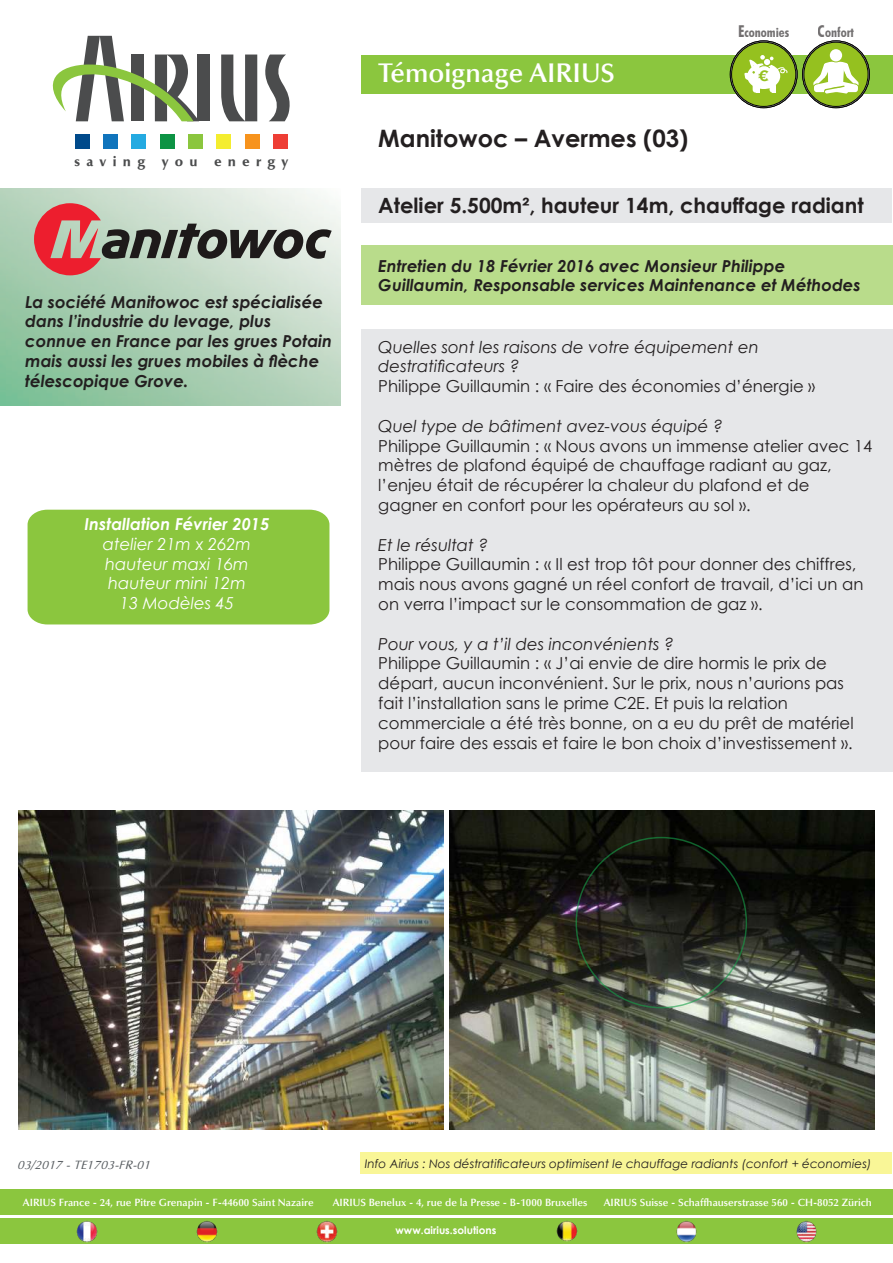
<style>
.page{position:relative;width:893px;height:1263px;background:#fff}
.page>*{position:absolute;margin:0;border:0;box-sizing:border-box;transform-origin:0 0}
.t1{font:600 27px "Optima LT Std";color:#fff}
.t2{font:700 24px "Century Gothic";color:#231f20}
.t3{font:700 21px "Century Gothic";color:#231f20}
.t4{font:16.5px/19.8px "Century Gothic";color:#231f20}
.t5{font:italic 700 16.5px/19.8px "Century Gothic";color:#231f20}
.t6{font:italic 16.5px/19.8px "Century Gothic";color:#231f20}
.t7{font:italic 16.5px/19.8px "Century Gothic";color:#fff;text-align:center}
.t8{font:italic 700 16.5px "Century Gothic";color:#fff}
.t9{font:700 15.6px "Copperplate Gothic";color:#95c11f}
.t10{font:700 condensed 13.5px "Futura BT";color:rgb(35 31 32/.8)}
.t11{font:700 13.5px "Optimale";color:#4b4c4d}
.t12{font:italic 12px "Century Gothic";color:#231f20}
.t13{font:italic 12px "Optima";letter-spacing:.02em;color:#565b5f}
.t14{font:600 10.5px "Optima LT Std";color:#fff}
.t15{font:700 10.5px "Century Gothic";color:#fff}
.s1{font-size:16.5px}
</style>
<div class="page">
<div style="left:0;top:1189px;width:893px;height:26px;background:#8bc63e"></div>
<div style="left:361px;top:55px;width:532px;height:39px;background:#8bc63e"></div>
<div style="left:198px;top:55px;width:12px;height:66px;background:#4b4c4d"></div>
<svg style="left:221px;top:55px;width:36px;height:66px"></svg>
<svg style="left:265px;top:55px;width:25px;height:66px"></svg>
<svg style="left:52px;top:36px;width:147px;height:85px"></svg>
<div style="left:75px;top:134px;width:14px;height:15px;background:#004a8b"></div>
<div style="left:103px;top:134px;width:15px;height:15px;background:#1074bc"></div>
<div style="left:132px;top:134px;width:14px;height:15px;background:#24aae1"></div>
<div style="left:160px;top:134px;width:14px;height:15px;background:#0d9344"></div>
<div style="left:188px;top:134px;width:15px;height:15px;background:#8bc63e"></div>
<div style="left:217px;top:134px;width:14px;height:15px;background:#f4ed2f"></div>
<div style="left:245px;top:134px;width:14px;height:15px;background:#f7931d"></div>
<div style="left:274px;top:134px;width:14px;height:15px;background:#ee3e35"></div>
<div style="left:0;top:1218px;width:893px;height:26px;background:#8bc63e"></div>
<img style="left:316px;top:1221px;width:22px;height:21px">
<img style="left:76px;top:1221px;width:22px;height:21px">
<img style="left:796px;top:1220px;width:21px;height:22px">
<img style="left:196px;top:1221px;width:22px;height:21px">
<img style="left:676px;top:1220px;width:21px;height:22px">
<img style="left:556px;top:1220px;width:22px;height:22px">
<div style="left:361px;top:245px;width:532px;height:60px;background:#b9dc8b"></div>
<div style="left:361px;top:329px;width:532px;height:443px;background:#e6e7e9"></div>
<div style="left:361px;top:188px;width:531px;height:35px;background:#e6e7e9"></div>
<div style="left:28px;top:510px;width:301px;height:114px;background:#8bc63e"></div>
<div style="left:360px;top:1153px;width:532px;height:21px;background:#f9f697"></div>
<img style="left:450px;top:811px;width:425px;height:319px">
<svg style="left:34px;top:203px;width:298px;height:72px"></svg>
<img style="left:18px;top:811px;width:425px;height:319px">
<svg style="left:730px;top:41px;width:139px;height:67px"></svg>
<p class="t11" style="left:75px;top:154px;width:72px">s a v i n g</p>
<p class="t11" style="left:162px;top:154px;width:37px">y o u</p>
<p class="t11" style="left:215px;top:154px;width:75px">e n e r g y</p>
<p class="t5" style="left:25px;top:291px;width:308px">La société Manitowoc est spécialisée dans l’industrie du levage, plus connue en France par les grues Potain mais aussi les grues mobiles à flèche télescopique Grove.</p>
<p class="t8" style="left:85px;top:511px;width:186px">Installation Février 2015</p>
<p class="t7" style="left:103px;top:534px;width:150px">atelier 21m x 262m hauteur maxi 16m hauteur mini 12m<br>13 Modèles 45</p>
<h1 class="t1" style="left:378px;top:58px;width:238px">Témoignage AIRIUS</h1>
<h2 class="t2" style="left:378px;top:120px;width:312px">Manitowoc – Avermes (03)</h2>
<p class="t10" style="left:738px;top:24px;width:53px"><span class="s1">E</span>conomies</p>
<p class="t10" style="left:818px;top:24px;width:38px"><span class="s1">C</span>onfort</p>
<p class="t9" style="left:758px;top:67px;width:13px">€</p>
<p class="t3" style="left:378px;top:190px;width:487px">Atelier 5.500m², hauteur 14m, chauffage radiant</p>
<p class="t5" style="left:378px;top:255px;width:484px">Entretien du 18 Février 2016 avec Monsieur Philippe<br>Guillaumin, Responsable services Maintenance et Méthodes</p>
<p class="t6" style="left:378px;top:336px;width:382px">Quelles sont les raisons de votre équipement en destratificateurs ?</p>
<p class="t4" style="left:378px;top:376px;width:438px">Philippe Guillaumin : « Faire des économies d’énergie »</p>
<p class="t6" style="left:378px;top:416px;width:346px">Quel type de bâtiment avez-vous équipé ?</p>
<p class="t4" style="left:378px;top:435px;width:496px">Philippe Guillaumin : « Nous avons un immense atelier avec 14 mètres de plafond équipé de chauffage radiant au gaz, l’enjeu était de récupérer la chaleur du plafond et de gagner en confort pour les opérateurs au sol ».</p>
<p class="t6" style="left:378px;top:534px;width:111px">Et le résultat ?</p>
<p class="t4" style="left:378px;top:554px;width:487px">Philippe Guillaumin : « Il est trop tôt pour donner des chiffres, mais nous avons gagné un réel confort de travail, d’ici un an on verra l’impact sur le consommation de gaz ».</p>
<p class="t6" style="left:378px;top:633px;width:297px">Pour vous, y a t’il des inconvénients ?</p>
<p class="t4" style="left:378px;top:653px;width:477px">Philippe Guillaumin : « J’ai envie de dire hormis le prix de départ, aucun inconvénient. Sur le prix, nous n’aurions pas fait l’installation sans le prime C2E. Et puis la relation commerciale a été très bonne, on a eu du prêt de matériel pour faire des essais et faire le bon choix d’investissement ».</p>
<p class="t13" style="left:17px;top:1158px;width:135px">03/2017 - TE1703-FR-01</p>
<p class="t12" style="left:365px;top:1155px;width:508px">Info Airius : Nos déstratificateurs optimisent le chauffage radiants (confort + économies)</p>
<p class="t14" style="left:23px;top:1196px;width:292px">AIRIUS France - 24, rue Pitre Grenapin - F-44600 Saint Nazaire</p>
<p class="t14" style="left:333px;top:1196px;width:256px">AIRIUS Benelux - 4, rue de la Presse - B-1000 Bruxelles</p>
<p class="t14" style="left:604px;top:1196px;width:270px">AIRIUS Suisse - Schaffhauserstrasse 560 - CH-8052 Zürich</p>
<p class="t15" style="left:396px;top:1222px;width:102px">www.airius.solutions</p>
</div>
